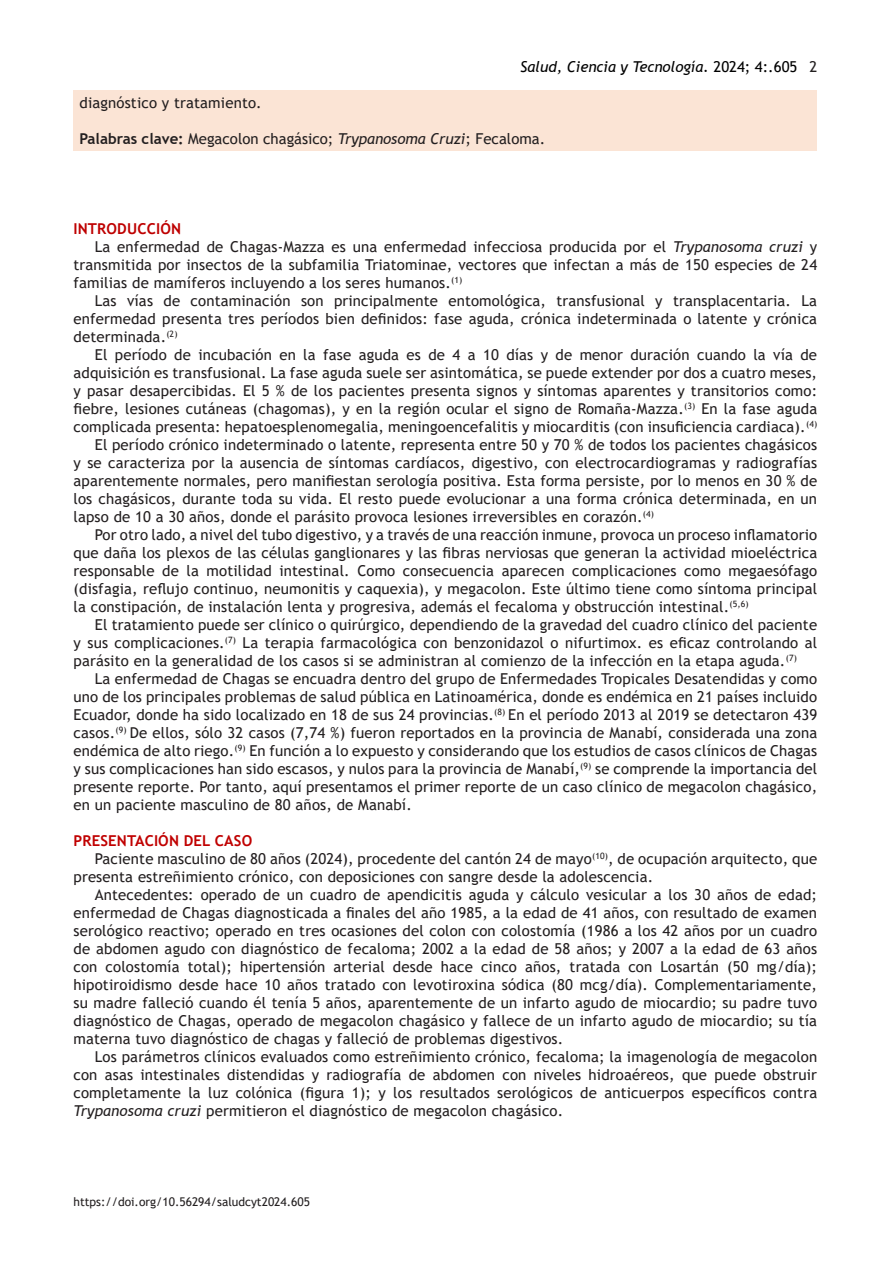
<style>
.page{position:relative;width:893px;height:1263px;background:#fff}
.page>*{position:absolute;margin:0;border:0;box-sizing:border-box;transform-origin:0 0}
.t1{font:15px/18px "Trebuchet MS";letter-spacing:.01em;color:#231f20;text-align:justify}
.t2{font:italic 15px "Trebuchet MS";color:#000}
.t3{font:700 15px "Trebuchet MS";letter-spacing:.01em;color:#c00000}
.t4{font:700 15px "Trebuchet MS";letter-spacing:.01em;color:#be0000}
.t5{font:12px "Trebuchet MS";color:#231f20}
.s1{font-style:normal}
.s2{font-style:normal;color:#231f20}
.s3{font-weight:700}
.s4{font-style:italic}
</style>
<div class="page">
<div style="left:74px;top:90px;width:743px;height:60px;background:#fbe4d5"></div>
<p class="t2" style="left:520px;top:58px;width:299px">Salud, Ciencia y Tecnología. <span class="s1">2024; 4:.605</span> <span class="s2">2</span></p>
<p class="t1" style="left:80px;top:94px;width:184px">diagnóstico y tratamiento.</p>
<p class="t1" style="left:80px;top:130px;width:467px"><span class="s3">Palabras clave:</span> Megacolon chagásico; <span class="s4">Trypanosoma Cruzi</span>; Fecaloma.</p>
<p class="t4" style="left:74px;top:219px;width:109px">INTRODUCCIÓN</p>
<p class="t1" style="left:74px;top:238px;width:745px;text-indent:21px">La enfermedad de Chagas-Mazza es una enfermedad infecciosa producida por el <span class="s4">Trypanosoma cruzi</span> y transmitida por insectos de la subfamilia Triatominae, vectores que infectan a más de 150 especies de 24 familias de mamíferos incluyendo a los seres humanos.<sup>(1)</sup></p>
<p class="t1" style="left:74px;top:292px;width:745px;text-indent:21px">Las vías de contaminación son principalmente entomológica, transfusional y transplacentaria. La enfermedad presenta tres períodos bien definidos: fase aguda, crónica indeterminada o latente y crónica determinada.<sup>(2)</sup></p>
<p class="t1" style="left:74px;top:346px;width:745px;text-indent:21px">El período de incubación en la fase aguda es de 4 a 10 días y de menor duración cuando la vía de adquisición es transfusional. La fase aguda suele ser asintomática, se puede extender por dos a cuatro meses, y pasar desapercibidas. El 5 % de los pacientes presenta signos y síntomas aparentes y transitorios como: fiebre, lesiones cutáneas (chagomas), y en la región ocular el signo de Romaña-Mazza.<sup>(3)</sup> En la fase aguda complicada presenta: hepatoesplenomegalia, meningoencefalitis y miocarditis (con insuficiencia cardiaca).<sup>(4)</sup></p>
<p class="t1" style="left:74px;top:436px;width:745px;text-indent:21px">El período crónico indeterminado o latente, representa entre 50 y 70 % de todos los pacientes chagásicos y se caracteriza por la ausencia de síntomas cardíacos, digestivo, con electrocardiogramas y radiografías aparentemente normales, pero manifiestan serología positiva. Esta forma persiste, por lo menos en 30 % de los chagásicos, durante toda su vida. El resto puede evolucionar a una forma crónica determinada, en un lapso de 10 a 30 años, donde el parásito provoca lesiones irreversibles en corazón.<sup>(4)</sup></p>
<p class="t1" style="left:74px;top:526px;width:745px;text-indent:21px">Por otro lado, a nivel del tubo digestivo, y a través de una reacción inmune, provoca un proceso inflamatorio que daña los plexos de las células ganglionares y las fibras nerviosas que generan la actividad mioeléctrica responsable de la motilidad intestinal. Como consecuencia aparecen complicaciones como megaesófago (disfagia, reflujo continuo, neumonitis y caquexia), y megacolon. Este último tiene como síntoma principal la constipación, de instalación lenta y progresiva, además el fecaloma y obstrucción intestinal.<sup>(5,6)</sup></p>
<p class="t1" style="left:74px;top:616px;width:745px;text-indent:21px">El tratamiento puede ser clínico o quirúrgico, dependiendo de la gravedad del cuadro clínico del paciente y sus complicaciones.<sup>(7)</sup> La terapia farmacológica con benzonidazol o nifurtimox. es eficaz controlando al parásito en la generalidad de los casos si se administran al comienzo de la infección en la etapa aguda.<sup>(7)</sup></p>
<p class="t1" style="left:74px;top:670px;width:745px;text-indent:21px">La enfermedad de Chagas se encuadra dentro del grupo de Enfermedades Tropicales Desatendidas y como uno de los principales problemas de salud pública en Latinoamérica, donde es endémica en 21 países incluido Ecuador, donde ha sido localizado en 18 de sus 24 provincias.<sup>(8)</sup> En el período 2013 al 2019 se detectaron 439 casos.<sup>(9)</sup> De ellos, sólo 32 casos (7,74 %) fueron reportados en la provincia de Manabí, considerada una zona endémica de alto riego.<sup>(9)</sup> En función a lo expuesto y considerando que los estudios de casos clínicos de Chagas y sus complicaciones han sido escasos, y nulos para la provincia de Manabí,<sup>(9)</sup> se comprende la importancia del presente reporte. Por tanto, aquí presentamos el primer reporte de un caso clínico de megacolon chagásico, en un paciente masculino de 80 años, de Manabí.</p>
<p class="t3" style="left:74px;top:831px;width:180px">PRESENTACIÓN DEL CASO</p>
<p class="t1" style="left:74px;top:850px;width:745px;text-indent:21px">Paciente masculino de 80 años (2024), procedente del cantón 24 de mayo<sup>(10)</sup>, de ocupación arquitecto, que presenta estreñimiento crónico, con deposiciones con sangre desde la adolescencia.</p>
<p class="t1" style="left:74px;top:886px;width:745px;text-indent:21px">Antecedentes: operado de un cuadro de apendicitis aguda y cálculo vesicular a los 30 años de edad; enfermedad de Chagas diagnosticada a finales del año 1985, a la edad de 41 años, con resultado de examen serológico reactivo; operado en tres ocasiones del colon con colostomía (1986 a los 42 años por un cuadro de abdomen agudo con diagnóstico de fecaloma; 2002 a la edad de 58 años; y 2007 a la edad de 63 años con colostomía total); hipertensión arterial desde hace cinco años, tratada con Losartán (50 mg/día); hipotiroidismo desde hace 10 años tratado con levotiroxina sódica (80 mcg/día). Complementariamente, su madre falleció cuando él tenía 5 años, aparentemente de un infarto agudo de miocardio; su padre tuvo diagnóstico de Chagas, operado de megacolon chagásico y fallece de un infarto agudo de miocardio; su tía materna tuvo diagnóstico de chagas y falleció de problemas digestivos.</p>
<p class="t1" style="left:74px;top:1048px;width:745px;text-indent:21px">Los parámetros clínicos evaluados como estreñimiento crónico, fecaloma; la imagenología de megacolon con asas intestinales distendidas y radiografía de abdomen con niveles hidroaéreos, que puede obstruir completamente la luz colónica (figura 1); y los resultados serológicos de anticuerpos específicos contra <span class="s4">Trypanosoma cruzi</span> permitieron el diagnóstico de megacolon chagásico.</p>
<p class="t5" style="left:74px;top:1194px;width:238px">https://doi.org/10.56294/saludcyt2024.605</p>
</div>
